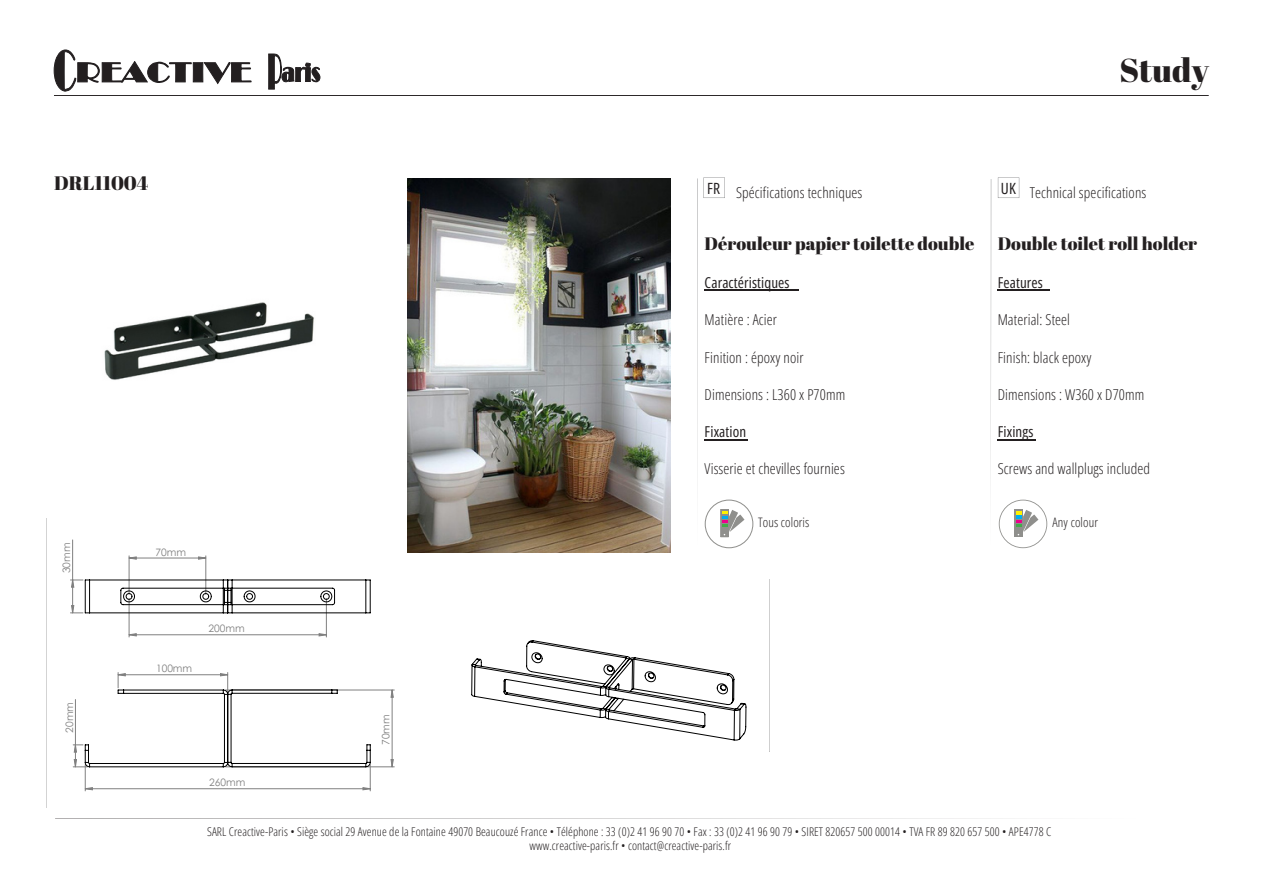
<style>
.page{position:relative;width:1263px;height:894px;background:#fff}
.page>*{position:absolute;margin:0;border:0;box-sizing:border-box;transform-origin:0 0}
.t1{font:33px "Abril Fatface";color:#231f20}
.t2{font:19.5px "Abril Fatface";color:#231f20}
.t3{font:18px "Abril Fatface";color:#231f20}
.t4{font:15.45px "Open Sans Condensed";color:#231f20}
.t5{font:300 15px "Open Sans Condensed";letter-spacing:.01em;color:#231f20}
.t6{font:15px "Open Sans Condensed";letter-spacing:.01em;color:#231f20}
.t7{font:300 13.05px "Open Sans Condensed";letter-spacing:.01em;color:#231f20}
.t8{font:300 12px/13.5px "Open Sans Condensed";letter-spacing:.01em;color:#231f20;text-align:center}
.t9{font:10.2px "Century Gothic";color:#808080}
</style>
<div class="page">
<hr style="left:55px;top:818px;width:1153px;height:1px;background:#231f20">
<svg style="left:54px;top:50px;width:197px;height:41px"></svg>
<svg style="left:268px;top:54px;width:52px;height:35px"></svg>
<hr style="left:54px;top:95px;width:1155px;height:1px;background:#231f20">
<img style="left:104px;top:302px;width:210px;height:78px">
<hr style="left:697px;top:178px;width:1px;height:373px;background:#6b6c6e">
<hr style="left:705px;top:290px;width:94px;height:1px;background:#231f20">
<hr style="left:705px;top:439px;width:42px;height:1px;background:#231f20">
<svg style="left:703px;top:177px;width:22px;height:21px"></svg>
<hr style="left:991px;top:179px;width:1px;height:372px;background:#6b6c6e">
<hr style="left:998px;top:290px;width:51px;height:1px;background:#231f20">
<hr style="left:998px;top:439px;width:37px;height:1px;background:#231f20">
<svg style="left:998px;top:177px;width:21px;height:21px"></svg>
<img style="left:407px;top:178px;width:263px;height:374px">
<hr style="left:46px;top:510px;width:1px;height:305px;background:#c0c0c0">
<hr style="left:46px;top:510px;width:400px;height:1px;background:#c0c0c0">
<hr style="left:482px;top:510px;width:1px;height:305px;background:#c0c0c0">
<hr style="left:46px;top:893px;width:400px;height:1px;background:#c0c0c0">
<hr style="left:129px;top:598px;width:1px;height:38px;background:#808080">
<hr style="left:326px;top:598px;width:1px;height:38px;background:#808080">
<hr style="left:129px;top:555px;width:1px;height:39px;background:#808080">
<hr style="left:206px;top:555px;width:1px;height:39px;background:#808080">
<hr style="left:72px;top:539px;width:1px;height:41px;background:#808080">
<hr style="left:226px;top:766px;width:168px;height:1px;background:#808080">
<hr style="left:226px;top:689px;width:168px;height:1px;background:#808080">
<svg style="left:129px;top:633px;width:198px;height:3px"></svg>
<svg style="left:129px;top:556px;width:77px;height:3px"></svg>
<svg style="left:391px;top:689px;width:3px;height:78px"></svg>
<svg style="left:70px;top:579px;width:301px;height:34px"></svg>
<svg style="left:73px;top:672px;width:298px;height:118px"></svg>
<hr style="left:431px;top:851px;width:338px;height:1px;background:#c0c0c0">
<hr style="left:431px;top:579px;width:1px;height:172px;background:#c0c0c0">
<hr style="left:431px;top:579px;width:338px;height:1px;background:#c0c0c0">
<hr style="left:769px;top:579px;width:1px;height:172px;background:#c0c0c0">
<hr style="left:431px;top:821px;width:39px;height:1px;background:#c0c0c0">
<hr style="left:431px;top:836px;width:39px;height:1px;background:#c0c0c0">
<hr style="left:470px;top:790px;width:157px;height:1px;background:#c0c0c0">
<hr style="left:627px;top:790px;width:142px;height:1px;background:#c0c0c0">
<hr style="left:627px;top:805px;width:142px;height:1px;background:#c0c0c0">
<hr style="left:627px;top:820px;width:142px;height:1px;background:#c0c0c0">
<hr style="left:627px;top:836px;width:142px;height:1px;background:#c0c0c0">
<hr style="left:431px;top:805px;width:39px;height:1px;background:#c0c0c0">
<hr style="left:470px;top:751px;width:299px;height:1px;background:#c0c0c0">
<hr style="left:431px;top:865px;width:338px;height:1px;background:#c0c0c0">
<svg style="left:471px;top:639px;width:276px;height:101px"></svg>
<div style="left:705px;top:499px;width:48px;height:49px;border:1px solid #8f8f8c;border-radius:50%"></div>
<div style="left:720px;top:509px;width:9px;height:28px;border:1px solid #8f8f8c"></div>
<svg style="left:722px;top:509px;width:22px;height:26px"></svg>
<svg style="left:999px;top:499px;width:48px;height:49px"></svg>
<h1 class="t1" style="left:1119px;top:48px;width:91px">Study</h1>
<h2 class="t2" style="left:54px;top:169px;width:96px">DRL11004</h2>
<p class="t9" style="left:60px;top:573px;width:32px;rotate:-90deg">30mm</p>
<p class="t9" style="left:156px;top:545px;width:32px">70mm</p>
<p class="t4" style="left:707px;top:178px;width:15px">FR</p>
<p class="t4" style="left:1001px;top:178px;width:16px">UK</p>
<p class="t5" style="left:736px;top:182px;width:128px">Spécifications techniques</p>
<p class="t5" style="left:1030px;top:182px;width:118px">Technical specifications</p>
<h3 class="t3" style="left:705px;top:231px;width:271px">Dérouleur papier toilette double</h3>
<h3 class="t3" style="left:998px;top:231px;width:201px">Double toilet roll holder</h3>
<p class="t6" style="left:705px;top:272px;width:86px">Caractéristiques</p>
<p class="t5" style="left:705px;top:310px;width:74px">Matière : Acier</p>
<p class="t5" style="left:705px;top:347px;width:101px">Finition : époxy noir</p>
<p class="t5" style="left:705px;top:384px;width:142px">Dimensions : L360 x P70mm</p>
<p class="t6" style="left:705px;top:421px;width:43px">Fixation</p>
<p class="t5" style="left:705px;top:458px;width:142px">Visserie et chevilles fournies</p>
<p class="t6" style="left:998px;top:272px;width:47px">Features</p>
<p class="t5" style="left:998px;top:310px;width:74px">Material: Steel</p>
<p class="t5" style="left:998px;top:347px;width:95px">Finish: black epoxy</p>
<p class="t5" style="left:998px;top:384px;width:148px">Dimensions : W360 x D70mm</p>
<p class="t6" style="left:998px;top:421px;width:37px">Fixings</p>
<p class="t5" style="left:998px;top:458px;width:154px">Screws and wallplugs included</p>
<p class="t7" style="left:758px;top:513px;width:53px">Tous coloris</p>
<p class="t7" style="left:1052px;top:513px;width:47px">Any colour</p>
<p class="t9" style="left:63px;top:732px;width:32px;rotate:-90deg">20mm</p>
<p class="t9" style="left:156px;top:662px;width:38px">100mm</p>
<p class="t9" style="left:208px;top:622px;width:38px">200mm</p>
<p class="t9" style="left:209px;top:775px;width:38px">260mm</p>
<p class="t9" style="left:379px;top:744px;width:32px;rotate:-90deg">70mm</p>
<p class="t8" style="left:207px;top:824px;width:845px">SARL Creactive-Paris • Siège social 29 Avenue de la Fontaine 49070 Beaucouzé France • Téléphone : 33 (0)2 41 96 90 70 • Fax : 33 (0)2 41 96 90 79 • SIRET 820657 500 00014 • TVA FR 89 820 657 500 • APE4778 C www.creactive-paris.fr • contact@creactive-paris.fr</p>
</div>
